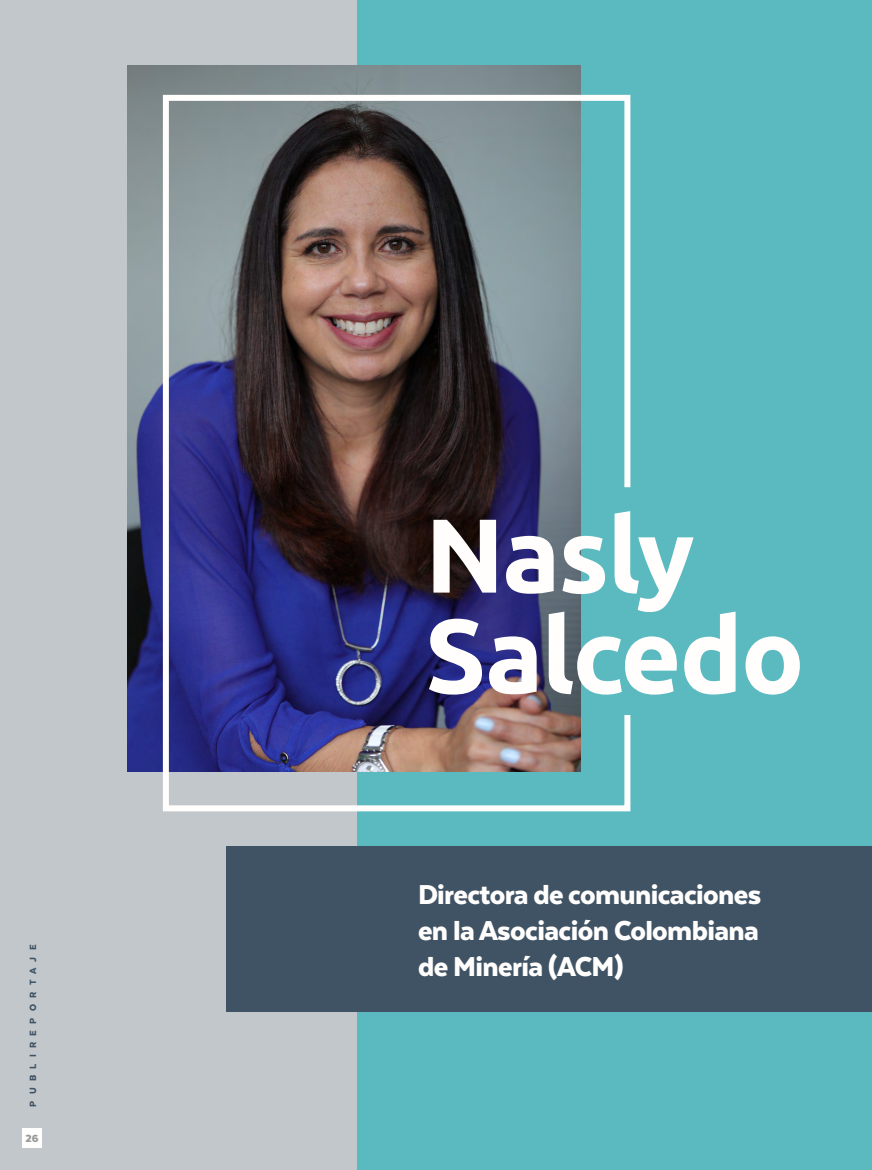
<style>
.page{position:relative;width:872px;height:1170px;background:#fff}
.page>*{position:absolute;margin:0;border:0;box-sizing:border-box;transform-origin:0 0}
.t1{font:700 105px/100.5px "Ubuntu";letter-spacing:-.02em;color:#fffefd}
.t2{font:900 31.5px/36px "Texta";letter-spacing:-.02em;color:#fffefd;text-align:justify}
.t3{font:900 12px "Texta";color:#989999}
.t4{font:900 10.5px "Texta";letter-spacing:.6em;color:#3f5364}
</style>
<div class="page">
<div style="left:0;top:0;width:375px;height:1169px;background:#c1c7cb"></div>
<div style="left:358px;top:0;width:514px;height:1169px;background:#5bbac0"></div>
<div style="left:227px;top:846px;width:645px;height:165px;background:#3f5364"></div>
<hr style="left:871px;top:407px;width:1px;height:58px;background:#3f5364">
<div style="left:22px;top:1128px;width:20px;height:20px;background:#fffefd"></div>
<img style="left:128px;top:66px;width:453px;height:705px">
<svg style="left:160px;top:92px;width:471px;height:722px;background:#5d6479"></svg>
<p class="t4" style="left:28px;top:1106px;width:163px;rotate:-90deg">PUBLIREPORTAJE</p>
<p class="t3" style="left:25px;top:1132px;width:15px">26</p>
<h1 class="t1" style="left:425px;top:503px;width:381px">Nasly<br>Salcedo</h1>
<p class="t2" style="left:418px;top:876px;width:345px">Directora de comunicaciones en la Asociación Colombiana de Minería (ACM)</p>
</div>
